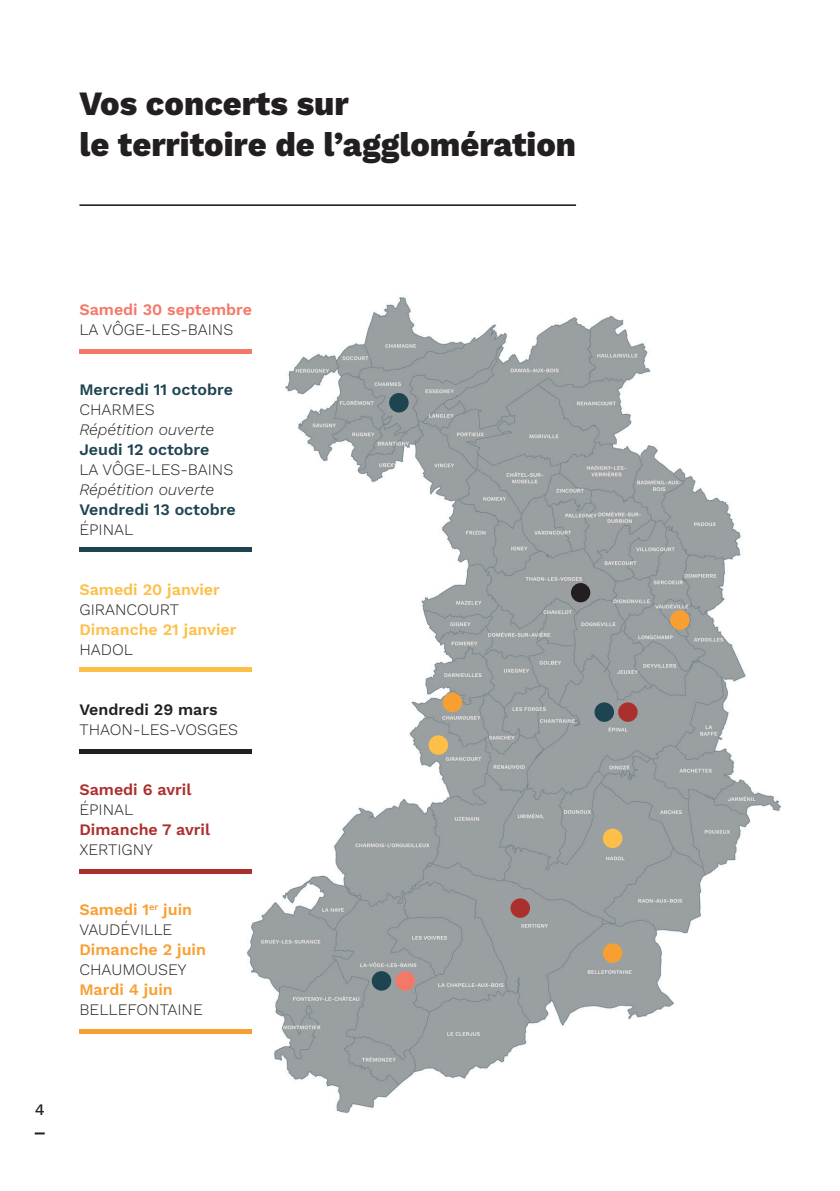
<style>
.page{position:relative;width:840px;height:1191px;background:#fff}
.page>*{position:absolute;margin:0;border:0;box-sizing:border-box;transform-origin:0 0}
.TITRE_SPECIAUX___moi{font:800 34px/40.8px "Work Sans";color:#231f20;scale:.96 1}
.texte_carte{font:300 16px "Work Sans";color:#231f20}
.date{font:600 16px "Work Sans";color:#1e4452}
.t1{font:600 16px "Work Sans";color:#f99f32}
.date-2{font:italic 300 16px/20px "Work Sans";color:#231f20}
.t2{font:600 16px "Work Sans";color:#fdbf48}
.t3{font:600 16px "Work Sans";color:#aa302d}
.texte_carte-2{font:italic 300 16px/20px "Work Sans";color:#231f20}
.date-3{font:600 16px "Work Sans";color:#f37867}
.t4{font:600 16px "Work Sans";color:#231f20}
.t5{font:500 16px "Work Sans";color:#231f20}
.s1{font-style:normal}
</style>
<div class="page">
<svg style="left:35px;top:1132px;width:10px;height:2px"></svg>
<img style="left:247px;top:297px;width:535px;height:816px">
<div style="left:570px;top:583px;width:20px;height:19px;background:#231f20;border-radius:50%"></div>
<hr style="left:79px;top:204px;width:496px;height:2px;background:#231f20">
<div style="left:594px;top:702px;width:19px;height:20px;background:#1e4452;border-radius:50%"></div>
<div style="left:389px;top:393px;width:19px;height:19px;background:#1e4452;border-radius:50%"></div>
<div style="left:395px;top:971px;width:20px;height:19px;background:#f37867;border-radius:50%"></div>
<div style="left:602px;top:828px;width:20px;height:20px;background:#fdbf48;border-radius:50%"></div>
<div style="left:428px;top:735px;width:20px;height:20px;background:#fdbf48;border-radius:50%"></div>
<div style="left:371px;top:971px;width:20px;height:19px;background:#1e4452;border-radius:50%"></div>
<div style="left:79px;top:349px;width:173px;height:5px;background:#f37867"></div>
<div style="left:79px;top:547px;width:173px;height:5px;background:#1e4452"></div>
<div style="left:79px;top:667px;width:173px;height:5px;background:#fdbf48"></div>
<div style="left:79px;top:749px;width:173px;height:5px;background:#231f20"></div>
<div style="left:79px;top:869px;width:173px;height:5px;background:#aa302d"></div>
<div style="left:79px;top:1029px;width:173px;height:5px;background:#f99f32"></div>
<div style="left:617px;top:702px;width:20px;height:20px;background:#aa302d;border-radius:50%"></div>
<div style="left:510px;top:898px;width:19px;height:20px;background:#aa302d;border-radius:50%"></div>
<div style="left:442px;top:692px;width:20px;height:20px;background:#f99f32;border-radius:50%"></div>
<div style="left:602px;top:943px;width:20px;height:19px;background:#f99f32;border-radius:50%"></div>
<div style="left:669px;top:610px;width:20px;height:20px;background:#f99f32;border-radius:50%"></div>
<p class="TITRE_SPECIAUX___moi" style="left:79px;top:82px;width:518px">Vos concerts sur<br>le territoire de l’agglomération</p>
<p class="date-3" style="left:79px;top:297px;width:174px">Samedi 30 septembre</p>
<p class="texte_carte" style="left:79px;top:317px;width:155px">LA VÔGE-LES-BAINS</p>
<p class="date" style="left:79px;top:377px;width:155px">Mercredi 11 octobre</p>
<p class="texte_carte-2" style="left:79px;top:399px;width:136px"><span class="s1">CHARMES<br></span>Répétition ouverte</p>
<p class="date" style="left:79px;top:437px;width:131px">Jeudi 12 octobre</p>
<p class="date-2" style="left:79px;top:459px;width:155px"><span class="s1">LA VÔGE-LES-BAINS<br></span>Répétition ouverte</p>
<p class="date" style="left:79px;top:497px;width:158px">Vendredi 13 octobre</p>
<p class="texte_carte" style="left:79px;top:517px;width:55px">ÉPINAL</p>
<p class="t2" style="left:79px;top:577px;width:142px">Samedi 20 janvier</p>
<p class="texte_carte" style="left:79px;top:597px;width:101px">GIRANCOURT</p>
<p class="t2" style="left:79px;top:617px;width:158px">Dimanche 21 janvier</p>
<p class="texte_carte" style="left:79px;top:637px;width:55px">HADOL</p>
<p class="t4" style="left:79px;top:697px;width:139px">Vendredi 29 mars</p>
<p class="texte_carte" style="left:79px;top:717px;width:160px">THAON-LES-VOSGES</p>
<p class="t3" style="left:79px;top:777px;width:113px">Samedi 6 avril</p>
<p class="texte_carte" style="left:79px;top:797px;width:55px">ÉPINAL</p>
<p class="t3" style="left:79px;top:817px;width:132px">Dimanche 7 avril</p>
<p class="texte_carte" style="left:79px;top:837px;width:75px">XERTIGNY</p>
<p class="t1" style="left:79px;top:897px;width:114px">Samedi 1<sup>er</sup> juin</p>
<p class="texte_carte" style="left:79px;top:917px;width:94px">VAUDÉVILLE</p>
<p class="t1" style="left:79px;top:937px;width:128px">Dimanche 2 juin</p>
<p class="texte_carte" style="left:79px;top:957px;width:109px">CHAUMOUSEY</p>
<p class="t1" style="left:79px;top:977px;width:95px">Mardi 4 juin</p>
<p class="texte_carte" style="left:79px;top:997px;width:125px">BELLEFONTAINE</p>
<p class="t5" style="left:35px;top:1097px;width:11px">4</p>
</div>
